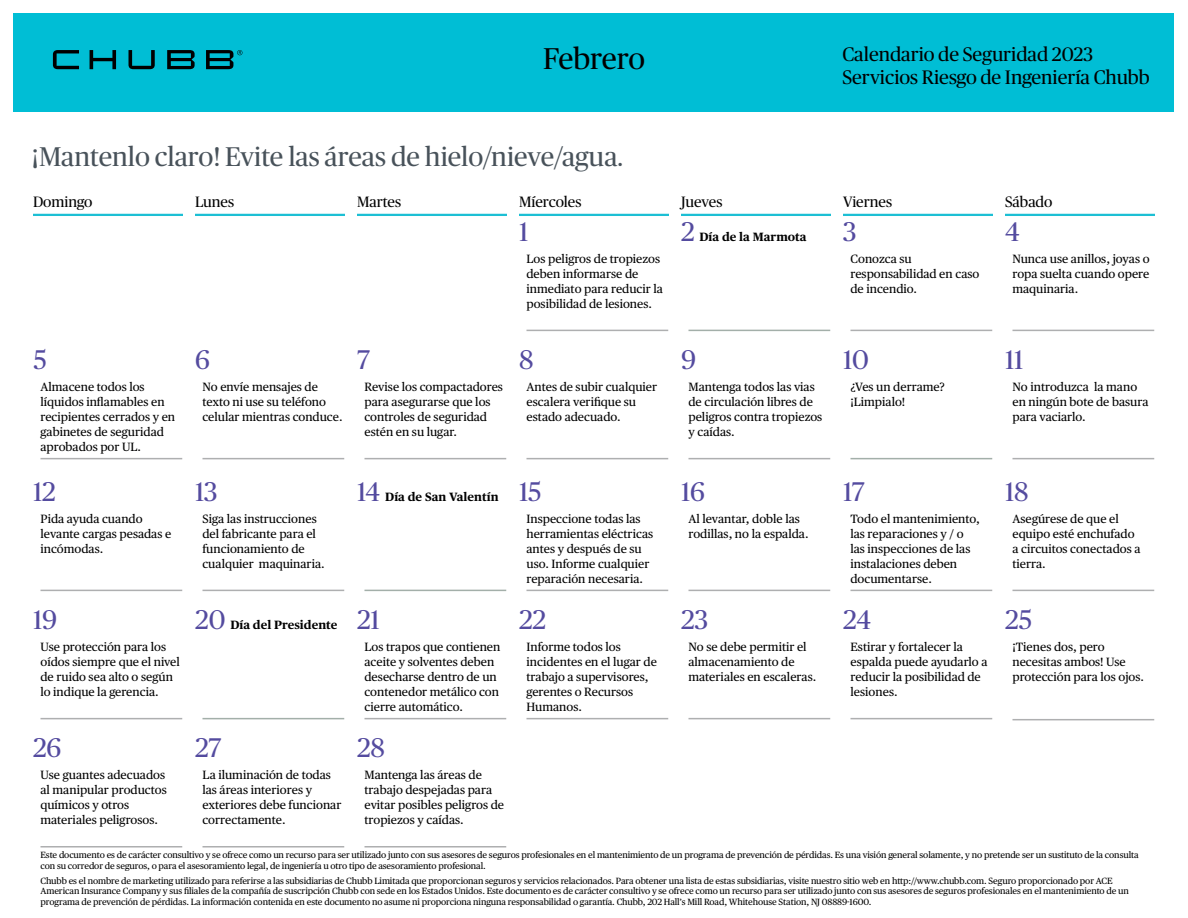
<style>
.page{position:relative;width:1188px;height:918px;background:#fff}
.page>*{position:absolute;margin:0;border:0;box-sizing:border-box;transform-origin:0 0}
.t1{font:30px "Chubb Publico";letter-spacing:-.01em;color:#000}
.t2{font:27px "Chubb Publico";color:#48525a}
.t3{font:27px "Chubb Publico";color:#544b9f}
.t4{font:19.5px/22.5px "Chubb Publico";color:#000}
.t5{font:15px "Chubb Publico";color:#000}
.t6{font:12px/15px "Chubb Publico Text";color:#000}
.t7{font:700 12px "Chubb Publico Text";color:#000}
.t8{font:9px/10.5px "Chubb Publico Text";letter-spacing:-.01em;color:#000}
</style>
<div class="page">
<div style="left:14px;top:14px;width:1160px;height:98px;background:#00bed5"></div>
<svg style="left:53px;top:50px;width:189px;height:19px"></svg>
<hr style="left:33px;top:214px;width:150px;height:2px;background:#1cbfd4">
<hr style="left:195px;top:214px;width:150px;height:2px;background:#1cbfd4">
<hr style="left:357px;top:214px;width:150px;height:2px;background:#1cbfd4">
<hr style="left:519px;top:214px;width:150px;height:2px;background:#1cbfd4">
<hr style="left:681px;top:214px;width:150px;height:2px;background:#1cbfd4">
<hr style="left:843px;top:214px;width:150px;height:2px;background:#1cbfd4">
<hr style="left:1005px;top:214px;width:150px;height:2px;background:#1cbfd4">
<hr style="left:526px;top:330px;width:142px;height:1px;background:#aeafb0">
<hr style="left:688px;top:330px;width:142px;height:1px;background:#a3afa9">
<hr style="left:850px;top:330px;width:142px;height:1px;background:#aeafb0">
<hr style="left:1012px;top:330px;width:142px;height:1px;background:#aeafb0">
<hr style="left:40px;top:458px;width:142px;height:1px;background:#aeafb0">
<hr style="left:202px;top:458px;width:142px;height:1px;background:#aeafb0">
<hr style="left:364px;top:458px;width:142px;height:1px;background:#aeafb0">
<hr style="left:526px;top:458px;width:142px;height:1px;background:#aeafb0">
<hr style="left:688px;top:458px;width:142px;height:1px;background:#aeafb0">
<hr style="left:850px;top:458px;width:142px;height:1px;background:#a3afa9">
<hr style="left:1012px;top:458px;width:142px;height:1px;background:#aeafb0">
<hr style="left:40px;top:590px;width:142px;height:1px;background:#aeafb0">
<hr style="left:202px;top:590px;width:142px;height:1px;background:#aeafb0">
<hr style="left:364px;top:590px;width:142px;height:1px;background:#a3afa9">
<hr style="left:526px;top:590px;width:142px;height:1px;background:#aeafb0">
<hr style="left:688px;top:590px;width:142px;height:1px;background:#aeafb0">
<hr style="left:850px;top:590px;width:142px;height:1px;background:#aeafb0">
<hr style="left:1012px;top:590px;width:142px;height:1px;background:#aeafb0">
<hr style="left:40px;top:718px;width:142px;height:1px;background:#aeafb0">
<hr style="left:202px;top:718px;width:142px;height:1px;background:#a3afa9">
<hr style="left:364px;top:718px;width:142px;height:1px;background:#aeafb0">
<hr style="left:526px;top:718px;width:142px;height:1px;background:#aeafb0">
<hr style="left:688px;top:718px;width:142px;height:1px;background:#aeafb0">
<hr style="left:850px;top:718px;width:142px;height:1px;background:#aeafb0">
<hr style="left:1012px;top:719px;width:142px;height:1px;background:#aeafb0">
<hr style="left:40px;top:846px;width:142px;height:2px;background:#aeafb0">
<hr style="left:202px;top:846px;width:142px;height:2px;background:#aeafb0">
<hr style="left:364px;top:846px;width:142px;height:2px;background:#aeafb0">
<h1 class="t1" style="left:543px;top:38px;width:103px">Febrero</h1>
<h3 class="t4" style="left:842px;top:42px;width:309px">Calendario de Seguridad 2023<br>Servicios Riesgo de Ingeniería Chubb</h3>
<h2 class="t2" style="left:32px;top:138px;width:593px">¡Mantenlo claro! Evite las áreas de hielo/nieve/agua.</h2>
<p class="t5" style="left:33px;top:191px;width:61px">Domingo</p>
<p class="t5" style="left:195px;top:191px;width:41px">Lunes</p>
<p class="t5" style="left:357px;top:191px;width:46px">Martes</p>
<p class="t5" style="left:519px;top:191px;width:64px">Míercoles</p>
<p class="t5" style="left:681px;top:191px;width:43px">Jueves</p>
<p class="t5" style="left:843px;top:191px;width:51px">Viernes</p>
<p class="t5" style="left:1005px;top:191px;width:49px">Sábado</p>
<h2 class="t3" style="left:519px;top:212px;width:11px">1</h2>
<p class="t6" style="left:526px;top:250px;width:138px">Los peligros de tropiezos deben informarse de inmediato para reducir la posibilidad de lesiones.</p>
<h2 class="t3" style="left:681px;top:212px;width:15px">2</h2>
<p class="t7" style="left:699px;top:227px;width:109px">Día de la Marmota</p>
<h2 class="t3" style="left:843px;top:212px;width:15px">3</h2>
<p class="t6" style="left:850px;top:250px;width:130px">Conozca su responsabilidad en caso de incendio.</p>
<h2 class="t3" style="left:1005px;top:212px;width:16px">4</h2>
<p class="t6" style="left:1012px;top:250px;width:139px;text-align:justify">Nunca use anillos, joyas o ropa suelta cuando opere maquinaria.</p>
<h2 class="t3" style="left:33px;top:341px;width:15px">5</h2>
<p class="t6" style="left:40px;top:379px;width:136px">Almacene todos los líquidos inflamables en recipientes cerrados y en gabinetes de seguridad aprobados por UL.</p>
<h2 class="t3" style="left:33px;top:472px;width:24px">12</h2>
<p class="t6" style="left:40px;top:510px;width:132px">Pida ayuda cuando levante cargas pesadas e incómodas.</p>
<h2 class="t3" style="left:33px;top:601px;width:26px">19</h2>
<p class="t6" style="left:40px;top:639px;width:141px">Use protección para los oídos siempre que el nivel de ruido sea alto o según lo indique la gerencia.</p>
<h2 class="t3" style="left:33px;top:729px;width:30px">26</h2>
<p class="t6" style="left:40px;top:767px;width:128px">Use guantes adecuados al manipular productos químicos y otros materiales peligrosos.</p>
<h2 class="t3" style="left:195px;top:341px;width:16px">6</h2>
<p class="t6" style="left:202px;top:379px;width:142px">No envíe mensajes de texto ni use su teléfono celular mientras conduce.</p>
<h2 class="t3" style="left:357px;top:341px;width:14px">7</h2>
<p class="t6" style="left:364px;top:379px;width:140px">Revise los compactadores para asegurarse que los controles de seguridad estén en su lugar.</p>
<h2 class="t3" style="left:519px;top:341px;width:16px">8</h2>
<p class="t6" style="left:526px;top:379px;width:132px">Antes de subir cualquier escalera verifique su estado adecuado.</p>
<h2 class="t3" style="left:195px;top:472px;width:24px">13</h2>
<p class="t6" style="left:202px;top:510px;width:124px">Siga las instrucciones del fabricante para el funcionamiento de cualquier maquinaria.</p>
<h2 class="t3" style="left:357px;top:472px;width:25px">14</h2>
<p class="t7" style="left:385px;top:487px;width:115px">Día de San Valentín</p>
<h2 class="t3" style="left:519px;top:472px;width:24px">15</h2>
<p class="t6" style="left:526px;top:510px;width:128px">Inspeccione todas las herramientas eléctricas antes y después de su uso. Informe cualquier reparación necesaria.</p>
<h2 class="t3" style="left:195px;top:601px;width:32px">20</h2>
<p class="t7" style="left:230px;top:615px;width:109px">Día del Presidente</p>
<h2 class="t3" style="left:357px;top:601px;width:24px">21</h2>
<p class="t6" style="left:364px;top:639px;width:137px">Los trapos que contienen aceite y solventes deben desecharse dentro de un contenedor metálico con cierre automático.</p>
<h2 class="t3" style="left:195px;top:729px;width:28px">27</h2>
<p class="t6" style="left:202px;top:767px;width:140px">La iluminación de todas las áreas interiores y exteriores debe funcionar correctamente.</p>
<h2 class="t3" style="left:357px;top:729px;width:29px">28</h2>
<p class="t6" style="left:364px;top:767px;width:141px">Mantenga las áreas de trabajo despejadas para evitar posibles peligros de tropiezos y caídas.</p>
<h2 class="t3" style="left:519px;top:601px;width:29px">22</h2>
<p class="t6" style="left:526px;top:639px;width:132px">Informe todos los incidentes en el lugar de trabajo a supervisores, gerentes o Recursos<br>Humanos.</p>
<h2 class="t3" style="left:681px;top:341px;width:16px">9</h2>
<p class="t6" style="left:688px;top:379px;width:135px">Mantenga todos las vias de circulación libres de peligros contra tropiezos y caídas.</p>
<h2 class="t3" style="left:681px;top:472px;width:26px">16</h2>
<p class="t6" style="left:688px;top:510px;width:122px">Al levantar, doble las rodillas, no la espalda.</p>
<h2 class="t3" style="left:681px;top:601px;width:29px">23</h2>
<p class="t6" style="left:688px;top:639px;width:129px">No se debe permitir el almacenamiento de materiales en escaleras.</p>
<h2 class="t3" style="left:843px;top:341px;width:27px">10</h2>
<p class="t6" style="left:850px;top:379px;width:96px">¿Ves un derrame? ¡Limpialo!</p>
<h2 class="t3" style="left:1005px;top:341px;width:20px">11</h2>
<p class="t6" style="left:1012px;top:379px;width:138px">No introduzca la mano en ningún bote de basura para vaciarlo.</p>
<h2 class="t3" style="left:843px;top:472px;width:23px">17</h2>
<p class="t6" style="left:850px;top:510px;width:131px">Todo el mantenimiento, las reparaciones y / o las inspecciones de las instalaciones deben documentarse.</p>
<h2 class="t3" style="left:843px;top:601px;width:30px">24</h2>
<p class="t6" style="left:850px;top:639px;width:139px">Estirar y fortalecer la espalda puede ayudarlo a reducir la posibilidad de lesiones.</p>
<h2 class="t3" style="left:1005px;top:472px;width:25px">18</h2>
<p class="t6" style="left:1012px;top:510px;width:130px">Asegúrese de que el equipo esté enchufado a circuitos conectados a tierra.</p>
<h2 class="t3" style="left:1005px;top:601px;width:29px">25</h2>
<p class="t6" style="left:1012px;top:639px;width:133px">¡Tienes dos, pero necesitas ambos! Use protección para los ojos.</p>
<p class="t8" style="left:40px;top:849px;width:1100px">Este documento es de carácter consultivo y se ofrece como un recurso para ser utilizado junto con sus asesores de seguros profesionales en el mantenimiento de un programa de prevención de pérdidas. Es una visión general solamente, y no pretende ser un sustituto de la consulta con su corredor de seguros, o para el asesoramiento legal, de ingeniería u otro tipo de asesoramiento profesional.</p>
<p class="t8" style="left:40px;top:875px;width:1090px">Chubb es el nombre de marketing utilizado para referirse a las subsidiarias de Chubb Limitada que proporcionan seguros y servicios relacionados. Para obtener una lista de estas subsidiarias, visite nuestro sitio web en http://www.chubb.com. Seguro proporcionado por ACE<br>American Insurance Company y sus filiales de la compañía de suscripción Chubb con sede en los Estados Unidos. Este documento es de carácter consultivo y se ofrece como un recurso para ser utilizado junto con sus asesores de seguros profesionales en el mantenimiento de un programa de prevención de pérdidas. La información contenida en este documento no asume ni proporciona ninguna responsabilidad o garantía. Chubb, 202 Hall’s Mill Road, Whitehouse Station, NJ 08889-1600.</p>
</div>
